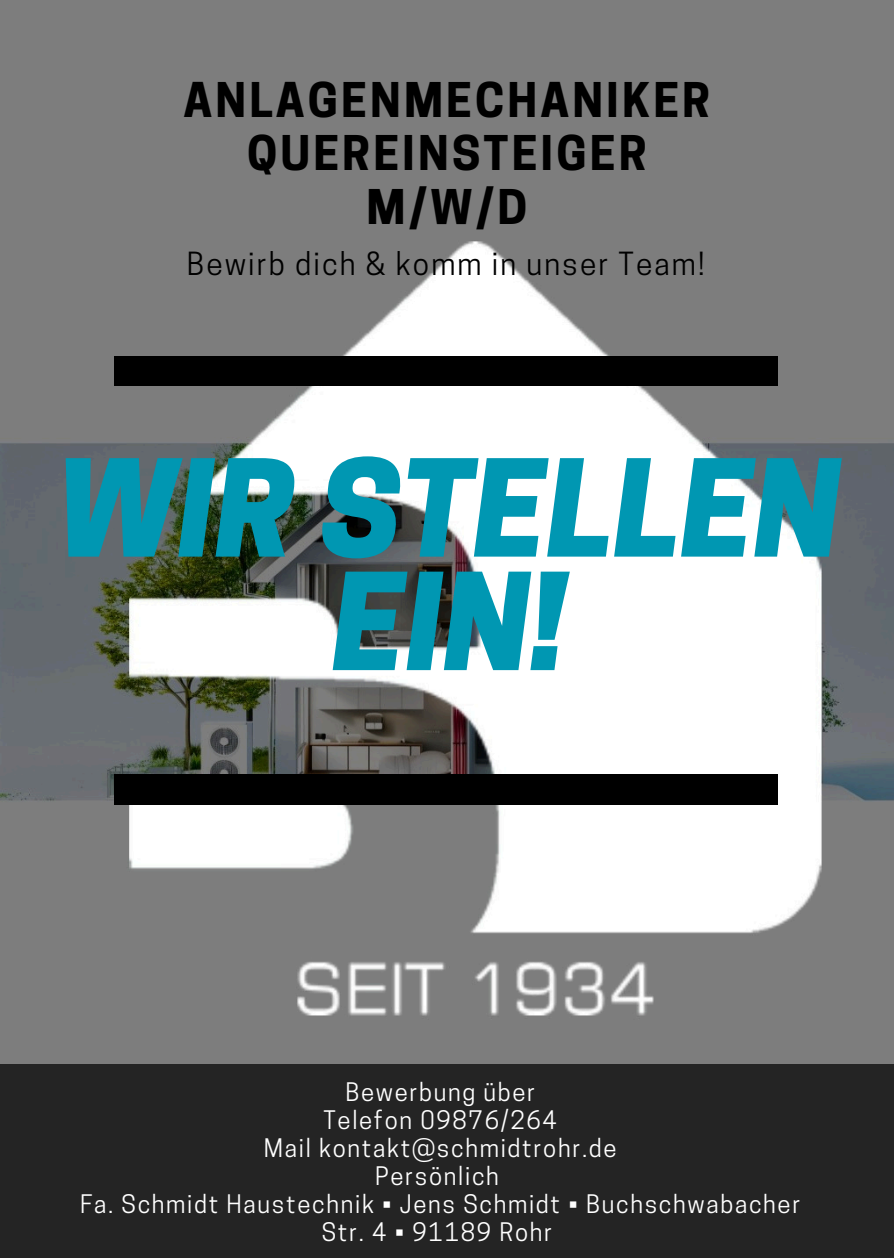
<style>
.page{position:relative;width:894px;height:1258px;background:#fff}
.page>*{position:absolute;margin:0;border:0;box-sizing:border-box;transform-origin:0 0}
.t1{font:italic 800 126.3px/113.4px "Cooper Hewitt";color:#0097b2;text-align:center}
.t2{font:700 45px/54px "Cooper Hewitt";letter-spacing:.07em;color:#000;text-align:center}
.t3{font:30px "Cooper Hewitt";letter-spacing:.07em;color:#000}
.t4{font:24px/27.9px "Cooper Hewitt";letter-spacing:.07em;color:#fff;text-align:center}
</style>
<div class="page">
<img style="left:0;top:0;width:893px;height:1064px">
<div style="left:0;top:1064px;width:893px;height:194px;background:#242424"></div>
<div style="left:114px;top:775px;width:663px;height:29px;background:#000"></div>
<div style="left:114px;top:356px;width:663px;height:30px;background:#000"></div>
<p class="t2" style="left:183px;top:78px;width:528px">ANLAGENMECHANIKER<br>QUEREINSTEIGER<br>M/W/D</p>
<p class="t3" style="left:187px;top:252px;width:519px">Bewirb dich &amp; komm in unser Team!</p>
<p class="t1" style="left:57px;top:468px;width:785px">WIR STELLEN<br>EIN!</p>
<h2 class="t4" style="left:345px;top:1081px;width:191px">Bewerbung über</h2>
<h3 class="t4" style="left:323px;top:1109px;width:235px">Telefon 09876/264</h3>
<p class="t4" style="left:264px;top:1137px;width:354px">Mail kontakt@schmidtrohr.de</p>
<h1 class="t4" style="left:375px;top:1165px;width:125px">Persönlich</h1>
<p class="t4" style="left:80px;top:1193px;width:721px">Fa. Schmidt Haustechnik • Jens Schmidt • Buchschwabacher<br>Str. 4 • 91189 Rohr</p>
</div>
